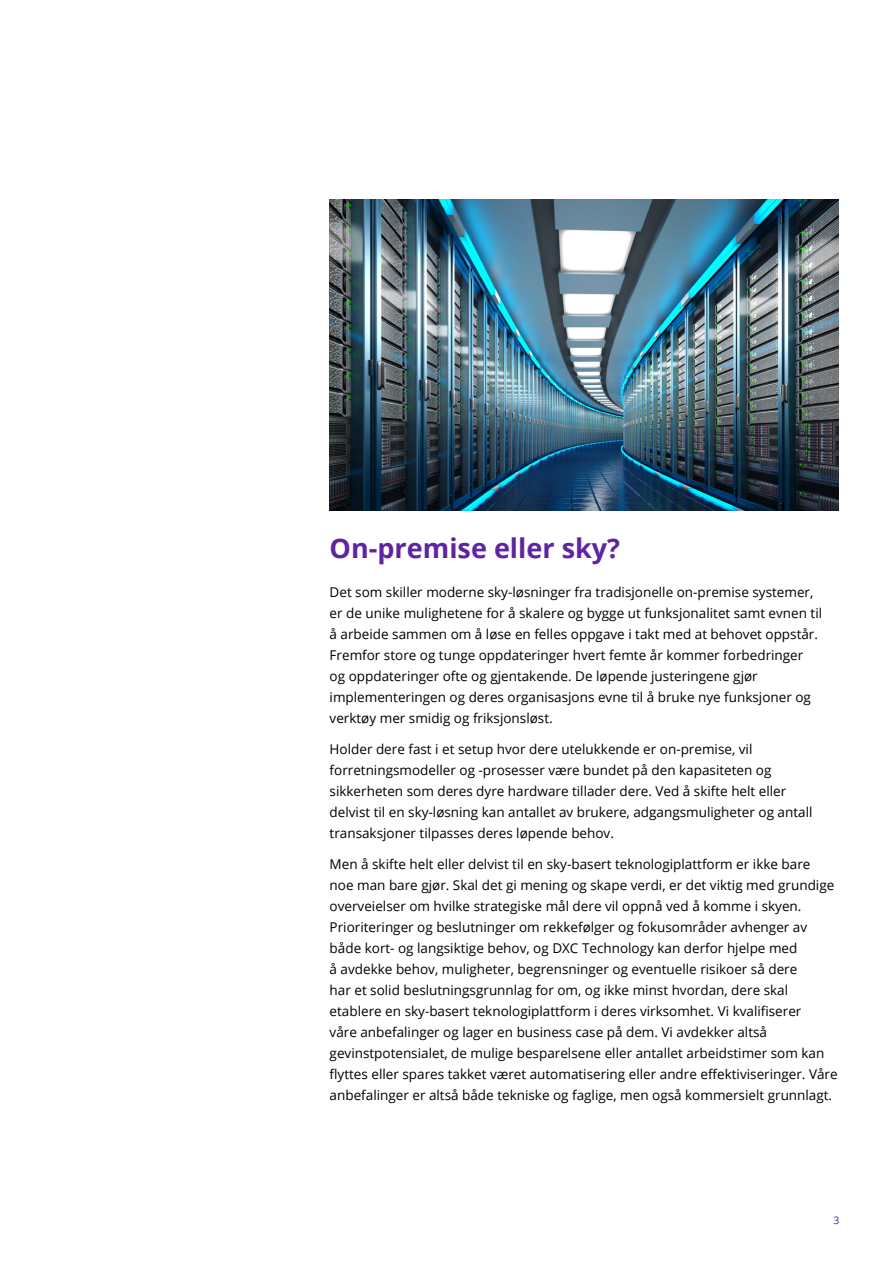
<style>
.page{position:relative;width:893px;height:1263px;background:#fff}
.page>*{position:absolute;margin:0;border:0;box-sizing:border-box;transform-origin:0 0}
.t1{font:700 27px "Open Sans";color:#5f249f}
.t2{font:13.5px/21px "Open Sans";color:#000}
.t3{font:10.5px "Open Sans";color:#5f249f}
</style>
<div class="page">
<img style="left:330px;top:199px;width:509px;height:311px">
<h1 class="t1" style="left:330px;top:529px;width:292px">On-premise eller sky?</h1>
<p class="t2" style="left:330px;top:581px;width:494px">Det som skiller moderne sky-løsninger fra tradisjonelle on-premise systemer, er de unike mulighetene for å skalere og bygge ut funksjonalitet samt evnen til å arbeide sammen om å løse en felles oppgave i takt med at behovet oppstår.<br>Fremfor store og tunge oppdateringer hvert femte år kommer forbedringer og oppdateringer ofte og gjentakende. De løpende justeringene gjør implementeringen og deres organisasjons evne til å bruke nye funksjoner og verktøy mer smidig og friksjonsløst.</p>
<p class="t2" style="left:330px;top:738px;width:484px">Holder dere fast i et setup hvor dere utelukkende er on-premise, vil forretningsmodeller og -prosesser være bundet på den kapasiteten og sikkerheten som deres dyre hardware tillader dere. Ved å skifte helt eller delvist til en sky-løsning kan antallet av brukere, adgangsmuligheter og antall transaksjoner tilpasses deres løpende behov.</p>
<p class="t2" style="left:330px;top:853px;width:510px">Men å skifte helt eller delvist til en sky-basert teknologiplattform er ikke bare noe man bare gjør. Skal det gi mening og skape verdi, er det viktig med grundige overveielser om hvilke strategiske mål dere vil oppnå ved å komme i skyen.<br>Prioriteringer og beslutninger om rekkefølger og fokusområder avhenger av både kort- og langsiktige behov, og DXC Technology kan derfor hjelpe med<br>å avdekke behov, muligheter, begrensninger og eventuelle risikoer så dere<br>har et solid beslutningsgrunnlag for om, og ikke minst hvordan, dere skal etablere en sky-basert teknologiplattform i deres virksomhet. Vi kvalifiserer<br>våre anbefalinger og lager en business case på dem. Vi avdekker altså gevinstpotensialet, de mulige besparelsene eller antallet arbeidstimer som kan flyttes eller spares takket været automatisering eller andre effektiviseringer. Våre anbefalinger er altså både tekniske og faglige, men også kommersielt grunnlagt.</p>
<p class="t3" style="left:833px;top:1213px;width:8px">3</p>
</div>
